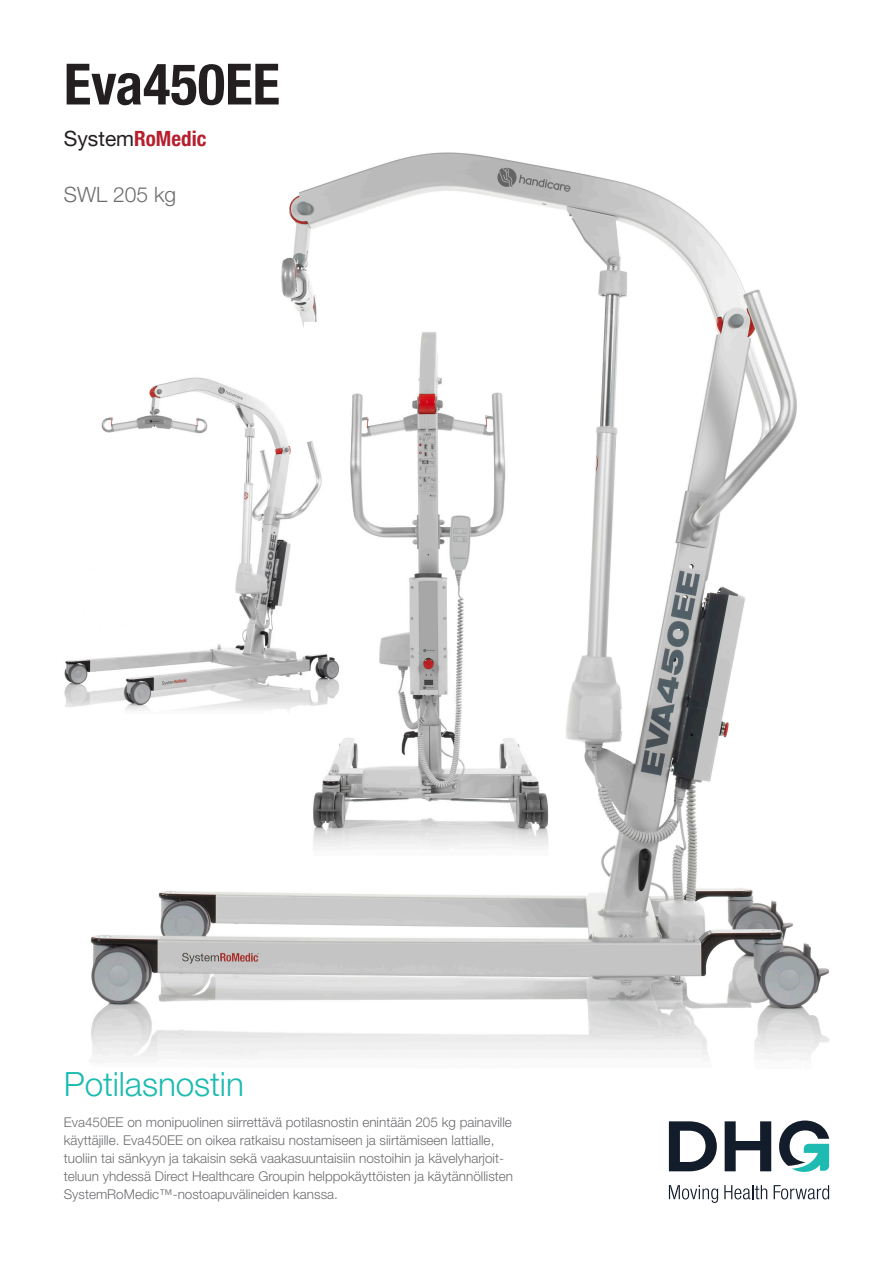
<style>
.page{position:relative;width:893px;height:1263px;background:#fff}
.page>*{position:absolute;margin:0;border:0;box-sizing:border-box;transform-origin:0 0}
.t1{font:700 condensed 57px "Helvetica Neue LT Pro";color:#231f20}
.Otsikko_-_Vega{font:300 33.3px "Helvetica Neue LT Pro";letter-spacing:-.005em;color:#1dbbb1}
.t2{font:700 condensed 21px "Helvetica Neue LT Pro";color:#b61f2d}
.t3{font:300 21px "Helvetica Neue LT Pro";color:#6c6d70}
.Leipäteksti_-_Eva{font:300 13.5px/18px "Helvetica Neue";color:#6c6d70}
.s1{font-weight:400;font-stretch:normal;color:#231f20}
</style>
<div class="page">
<img style="left:90px;top:152px;width:740px;height:1048px">
<img style="left:305px;top:322px;width:245px;height:542px">
<img style="left:64px;top:374px;width:277px;height:350px">
<svg style="left:669px;top:1121px;width:48px;height:50px"></svg>
<svg style="left:725px;top:1121px;width:46px;height:50px"></svg>
<svg style="left:779px;top:1120px;width:50px;height:54px"></svg>
<svg style="left:669px;top:1185px;width:49px;height:18px"></svg>
<svg style="left:724px;top:1185px;width:43px;height:14px"></svg>
<svg style="left:774px;top:1185px;width:55px;height:14px"></svg>
<p class="t1" style="left:64px;top:50px;width:218px">Eva450EE</p>
<p class="t2" style="left:64px;top:126px;width:144px"><span class="s1">System</span>RoMedic</p>
<p class="t3" style="left:64px;top:182px;width:114px">SWL 205 kg</p>
<p class="Otsikko_-_Vega" style="left:64px;top:1064px;width:182px">Potilasnostin</p>
<p class="Leipäteksti_-_Eva" style="left:64px;top:1113px;width:451px">Eva450EE on monipuolinen siirrettävä potilasnostin enintään 205 kg painaville käyttäjille. Eva450EE on oikea ratkaisu nostamiseen ja siirtämiseen lattialle, tuoliin tai sänkyyn ja takaisin sekä vaakasuuntaisiin nostoihin ja kävelyharjoit&shy;teluun yhdessä Direct Healthcare Groupin helppokäyttöisten ja käytännöllisten SystemRoMedic™-nostoapuvälineiden kanssa.</p>
</div>
